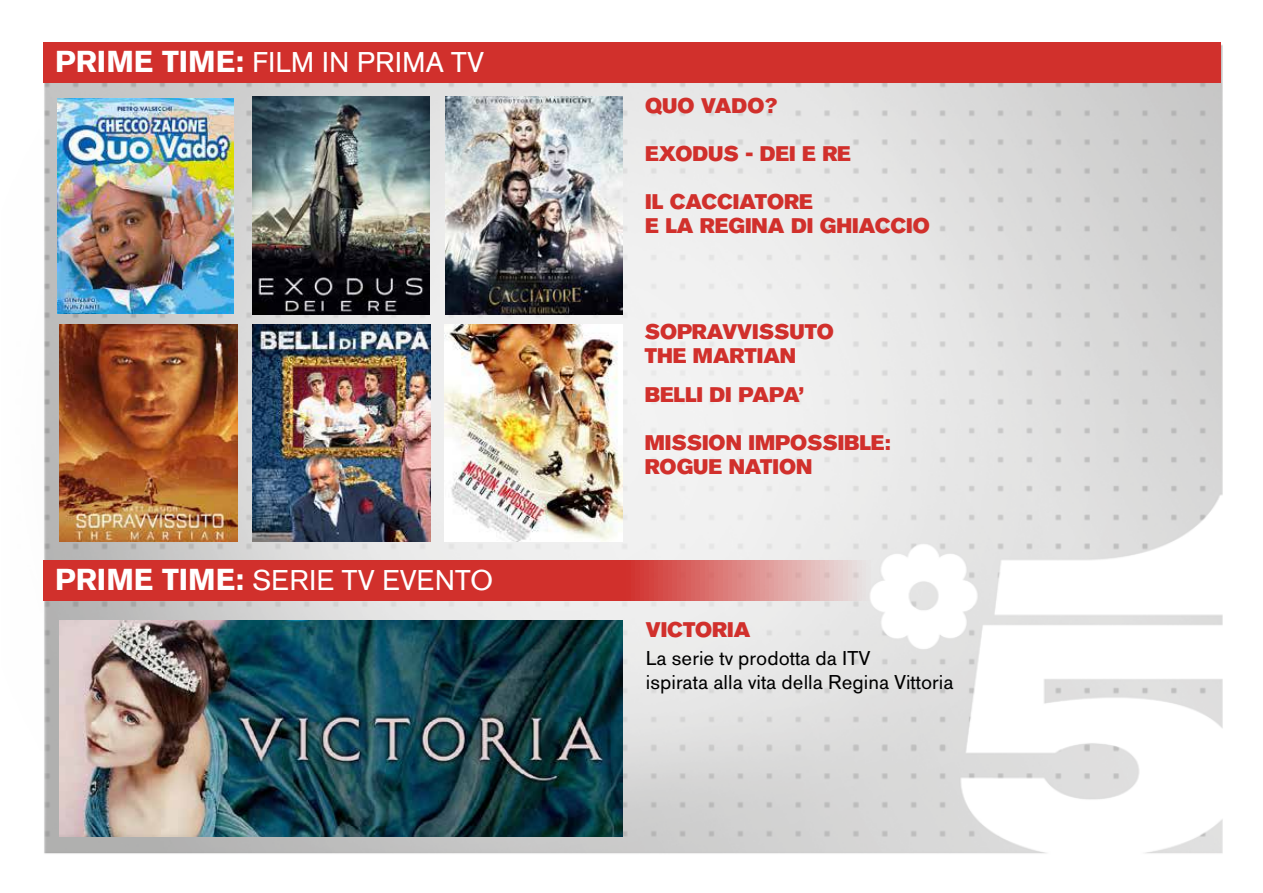
<style>
.page{position:relative;width:1263px;height:893px;background:#fff}
.page>*{position:absolute;margin:0;border:0;box-sizing:border-box;transform-origin:0 0}
.t1{font:30px "Akzidenz";color:#fff}
.t2{font:21px/24px "Akzidenz Grotesk BQ Super";color:#d1302c}
.t3{font:21px/24px "Akzidenz";color:#000}
.s1{font-family:"Akzidenz Grotesk BQ";font-weight:700}
</style>
<div class="page">
<img style="left:43px;top:45px;width:1180px;height:809px">
<div style="left:43px;top:42px;width:1178px;height:41px;background:#d1302c"></div>
<img style="left:58px;top:99px;width:175px;height:214px">
<img style="left:252px;top:97px;width:178px;height:217px">
<img style="left:445px;top:97px;width:177px;height:217px">
<img style="left:60px;top:325px;width:178px;height:217px">
<img style="left:252px;top:325px;width:178px;height:217px">
<img style="left:445px;top:325px;width:177px;height:217px">
<img style="left:60px;top:620px;width:562px;height:217px">
<svg style="left:43px;top:560px;width:1178px;height:40px;fill:#d13531"></svg>
<h1 class="t1" style="left:55px;top:42px;width:430px"><span class="s1">PRIME TIME:</span> FILM IN PRIMA TV</h1>
<h1 class="t1" style="left:55px;top:560px;width:440px"><span class="s1">PRIME TIME:</span> SERIE TV EVENTO</h1>
<p class="t2" style="left:645px;top:93px;width:133px">QUO VADO?</p>
<p class="t2" style="left:645px;top:141px;width:207px">EXODUS - DEI E RE</p>
<p class="t2" style="left:645px;top:189px;width:286px">IL CACCIATORE<br>E LA REGINA DI GHIACCIO</p>
<p class="t2" style="left:645px;top:320px;width:191px">SOPRAVVISSUTO<br>THE MARTIAN</p>
<p class="t2" style="left:645px;top:383px;width:161px">BELLI DI PAPA’</p>
<p class="t2" style="left:645px;top:431px;width:247px">MISSION IMPOSSIBLE:<br>ROGUE NATION</p>
<p class="t2" style="left:646px;top:618px;width:106px">VICTORIA</p>
<p class="t3" style="left:646px;top:648px;width:309px">La serie tv prodotta da ITV<br>ispirata alla vita della Regina Vittoria</p>
</div>
